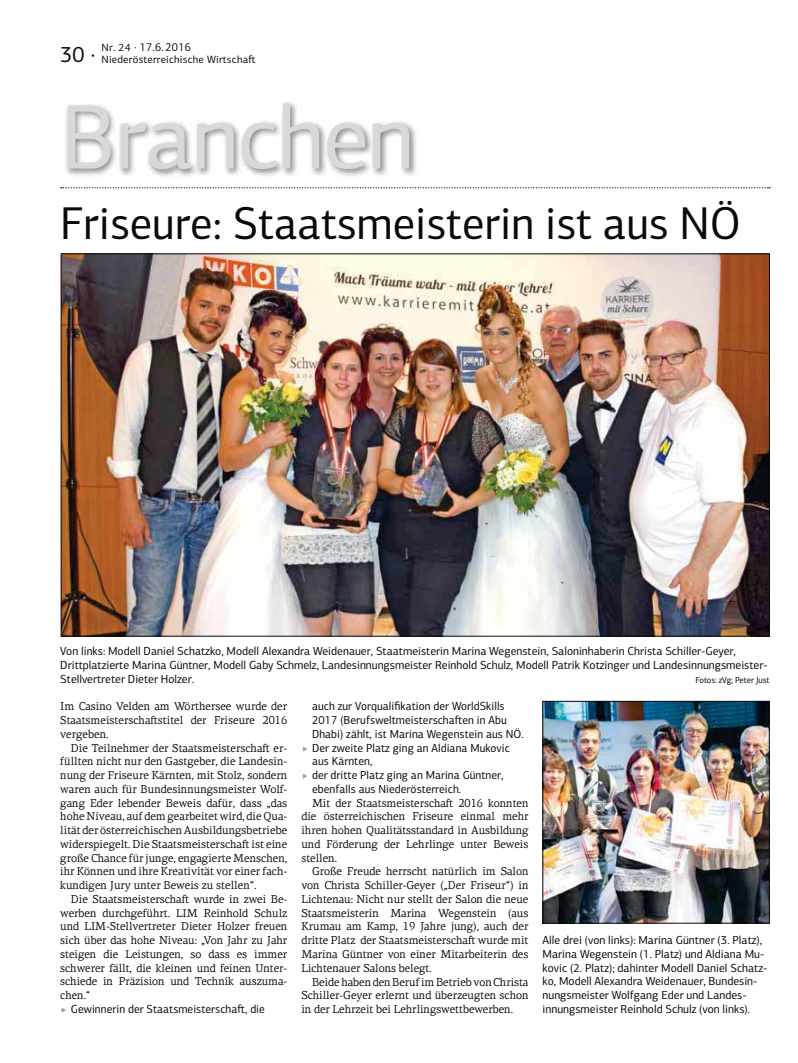
<style>
.page{position:relative;width:798px;height:1063px;background:#fff}
.page>*{position:absolute;margin:0;border:0;box-sizing:border-box;transform-origin:0 0}
.t1{font:91.88px "PF Centro Sans Pro";color:#d9d9d9}
.t2{font:46.25px "PF Centro Sans Pro";color:#060a0a;scale:.96 1}
.t3{font:22.5px "PF Centro Sans Pro";color:#060a0a;scale:.96 1}
.t4{font:11.75px/13.8px "PF Centro Sans Pro";color:#060a0a}
.t5{font:11.75px/13.8px "PF Centro Sans Pro";color:#060a0a;scale:.96 1}
.t6{font:11.5px/13.8px "PF Centro Serif Pro";letter-spacing:-.005em;color:#060a0a;text-align:justify;scale:.96 1}
.t7{font:11.5px "PF Centro Sans Pro";letter-spacing:.02em;color:#060a0a;scale:.96 1}
.t8{font:10.62px "PF Centro Sans Pro";letter-spacing:.02em;color:#060a0a}
.t9{font:8.75px "PF Centro Sans Pro";letter-spacing:-.02em;color:#060a0a}
.s1{font-size:10.62px}
</style>
<div class="page">
<svg style="left:61px;top:187px;width:708px;height:1px"></svg>
<img style="left:65px;top:102px;width:352px;height:75px">
<img style="left:63px;top:256px;width:704px;height:378px">
<img style="left:544px;top:703px;width:223px;height:218px">
<div style="left:542px;top:701px;width:227px;height:222px;border:1px solid #060a0a"></div>
<h3 class="t3" style="left:60px;top:46px;width:38px">30 ·</h3>
<p class="t7" style="left:102px;top:43px;width:94px"><span class="s1">Nr. 24</span> · 17.6. 2016</p>
<p class="t8" style="left:102px;top:55px;width:155px">Niederösterreichische Wirtscha-</p>
<h1 class="t1" style="left:60px;top:103px;width:355px">Branchen</h1>
<h2 class="t2" style="left:60px;top:206px;width:710px">Friseure: Staatsmeisterin ist aus NÖ</h2>
<p class="t4" style="left:60px;top:646px;width:708px">Von links: Modell Daniel Schatzko, Modell Alexandra Weidenauer, Staatmeisterin Marina Wegenstein, Saloninhaberin Christa Schiller-Geyer,<br>Drittplatzierte Marina Güntner, Modell Gaby Schmelz, Landesinnungsmeister Reinhold Schulz, Modell Patrik Kotzinger und Landesinnungsmeister-<br>Stellvertreter Dieter Holzer.</p>
<p class="t9" style="left:695px;top:677px;width:76px">Fotos: zVg; Peter Just</p>
<p class="t6" style="left:60px;top:701px;width:238px">Im Casino Velden am Wörthersee wurde der Staatsmeisterscha-stitel der Friseure 2016 vergeben.</p>
<p class="t6" style="left:60px;top:742px;width:238px;text-indent:11px">Die Teilnehmer der Staatsmeisterscha- er&shy;füllten nicht nur den Gastgeber, die Landesin&shy;nung der Friseure Kärnten, mit Stolz, sondern waren auch für Bundesinnungsmeister Wolf&shy;gang Eder lebender Beweis dafür, dass „das hohe Niveau, auf dem gearbeitet wird, die Qua&shy;lität der österreichischen Ausbildungsbetriebe widerspiegelt. Die Staatsmeisterscha- ist eine große Chance für junge, engagierte Menschen, ihr Können und ihre Kreativität vor einer fach&shy;kundigen Jury unter Beweis zu stellen“.</p>
<p class="t6" style="left:60px;top:893px;width:238px;text-indent:11px">Die Staatsmeisterscha- wurde in zwei Be&shy;werben durchgeführt. LIM Reinhold Schulz und LIM-Stellvertreter Dieter Holzer freuen sich über das hohe Niveau: „Von Jahr zu Jahr steigen die Leistungen, so dass es immer schwerer fällt, die kleinen und feinen Unter&shy;schiede in Präzision und Technik auszuma&shy;chen.“</p>
<p class="t5" style="left:71px;top:1003px;width:203px">Gewinnerin der Staatsmeisterscha-, die</p>
<p class="t5" style="left:312px;top:701px;width:222px">auch zur Vorqualifikation der WorldSkills 2017 (Berufsweltmeisterscha-en in Abu Dhabi) zählt, ist Marina Wegenstein aus NÖ.<br>Der zweite Platz ging an Aldiana Mukovic aus Kärnten,<br>der dritte Platz ging an Marina Güntner, ebenfalls aus Niederösterreich.</p>
<p class="t6" style="left:301px;top:797px;width:238px;text-indent:11px">Mit der Staatsmeisterscha- 2016 konnten die österreichischen Friseure einmal mehr ihren hohen Qualitätsstandard in Ausbildung und Förderung der Lehrlinge unter Beweis stellen.</p>
<p class="t6" style="left:301px;top:866px;width:238px;text-indent:11px">Große Freude herrscht natürlich im Salon von Christa Schiller-Geyer („Der Friseur“) in Lichtenau: Nicht nur stellt der Salon die neue Staatsmeisterin Marina Wegenstein (aus Krumau am Kamp, 19 Jahre jung), auch der dritte Platz der Staatsmeisterscha- wurde mit Marina Güntner von einer Mitarbeiterin des Lichtenauer Salons belegt.</p>
<p class="t6" style="left:301px;top:976px;width:238px;text-indent:11px">Beide haben den Beruf im Betrieb von Christa Schiller-Geyer erlernt und überzeugten schon in der Lehrzeit bei Lehrlingswettbewerben.</p>
<p class="t4" style="left:542px;top:935px;width:226px">Alle drei (von links): Marina Güntner (3. Platz), Marina Wegenstein (1. Platz) und Aldiana Mu&shy;kovic (2. Platz); dahinter Modell Daniel Schatz&shy;ko, Modell Alexandra Weidenauer, Bundesin&shy;nungsmeister Wolfgang Eder und Landes&shy;innungsmeister Reinhold Schulz (von links).</p>
</div>
